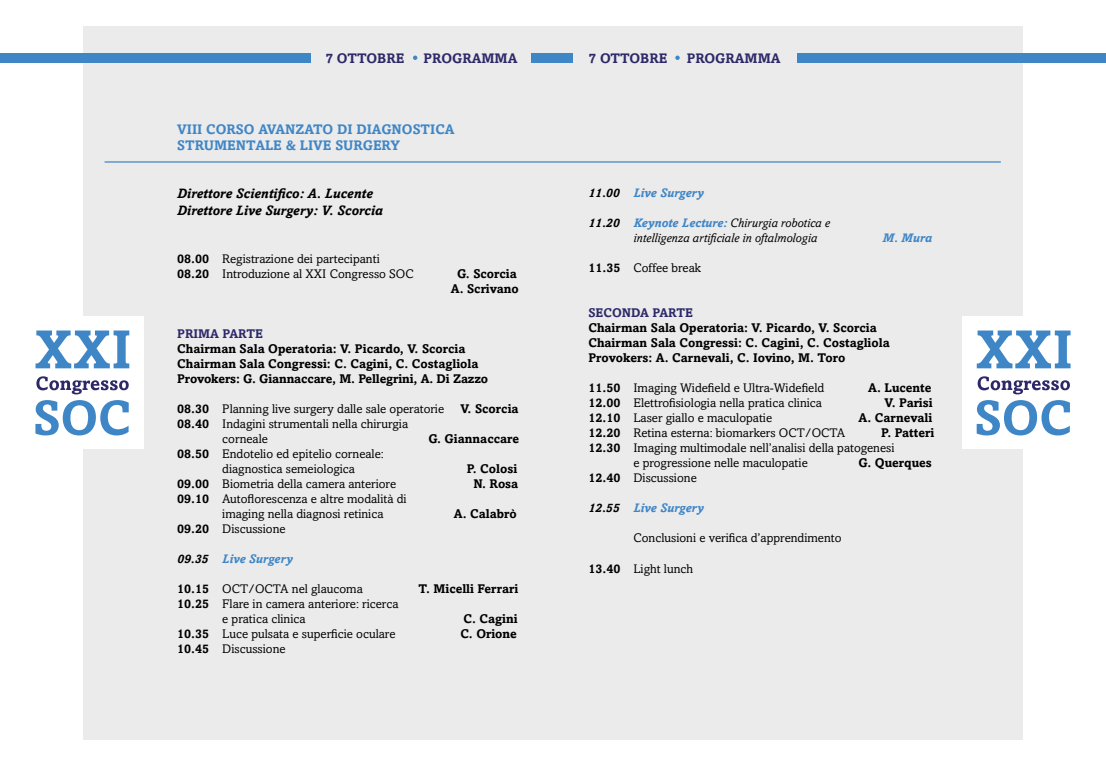
<style>
.page{position:relative;width:1106px;height:766px;background:#fff}
.page>*{position:absolute;margin:0;border:0;box-sizing:border-box;transform-origin:0 0}
.t1{font:italic 700 13.75px/16.5px "Amasis MT Std";color:#000}
.t2{font:700 13.75px/16.5px "Amasis MT Std";color:#3f86c7}
.t3{font:700 13.75px "Amasis MT Std";color:#2d2969}
.t4{font:12.5px/15px "Amasis MT Std";color:#000}
.t5{font:700 12.5px/15px "Amasis MT Std";color:#000}
.t6{font:italic 12.5px/15px "Amasis MT Std";color:#000}
.t7{font:italic 700 12.5px "Amasis MT Std";color:#3f86c7}
.t8{font:700 12.5px "Amasis MT Std";color:#2d2969}
.s1{font-weight:700}
.s2{color:#000}
.s3{font-weight:700;color:#3f86c7}
</style>
<div class="page">
<div style="left:83px;top:26px;width:939px;height:713px;background:#ebebeb"></div>
<div style="left:35px;top:316px;width:109px;height:133px;background:#fff"></div>
<svg style="left:36px;top:330px;width:93px;height:38px"></svg>
<svg style="left:35px;top:400px;width:94px;height:35px"></svg>
<svg style="left:36px;top:376px;width:93px;height:18px"></svg>
<div style="left:962px;top:316px;width:108px;height:133px;background:#fff"></div>
<svg style="left:976px;top:330px;width:94px;height:38px"></svg>
<svg style="left:976px;top:400px;width:93px;height:35px"></svg>
<svg style="left:977px;top:376px;width:92px;height:18px"></svg>
<hr style="left:105px;top:161px;width:895px;height:1px;background:#3f86c7">
<svg style="left:675px;top:56px;width:4px;height:4px"></svg>
<svg style="left:413px;top:56px;width:4px;height:4px"></svg>
<div style="left:797px;top:53px;width:309px;height:10px;background:#3f86c7"></div>
<div style="left:0;top:53px;width:310px;height:10px;background:#3f86c7"></div>
<div style="left:531px;top:53px;width:42px;height:10px;background:#3f86c7"></div>
<p class="t3" style="left:325px;top:50px;width:80px">7 OTTOBRE</p>
<p class="t3" style="left:423px;top:50px;width:95px">PROGRAMMA</p>
<p class="t3" style="left:588px;top:50px;width:80px">7 OTTOBRE</p>
<p class="t3" style="left:686px;top:50px;width:95px">PROGRAMMA</p>
<p class="t2" style="left:177px;top:121px;width:279px">VIII CORSO AVANZATO DI DIAGNOSTICA<br>STRUMENTALE &amp; LIVE SURGERY</p>
<p class="t1" style="left:177px;top:185px;width:207px">Direttore Scientifico: A. Lucente<br>Direttore Live Surgery: V. Scorcia</p>
<p class="t4" style="left:177px;top:251px;width:238px"><span class="s1">08.00</span> Registrazione dei partecipanti<br><span class="s1">08.20</span> Introduzione al XXI Congresso SOC</p>
<p class="t5" style="left:451px;top:265px;width:70px;text-align:center">G. Scorcia<br>A. Scrivano</p>
<p class="t8" style="left:177px;top:326px;width:87px">PRIMA PARTE</p>
<p class="t5" style="left:177px;top:340px;width:312px">Chairman Sala Operatoria: V. Picardo, V. Scorcia<br>Chairman Sala Congressi: C. Cagini, C. Costagliola<br>Provokers: G. Giannaccare, M. Pellegrini, A. Di Zazzo</p>
<p class="t4" style="left:177px;top:401px;width:268px"><span class="s1">08.30</span> Planning live surgery dalle sale operatorie</p>
<p class="t5" style="left:460px;top:400px;width:60px">V. Scorcia</p>
<p class="t4" style="left:222px;top:416px;width:187px;text-indent:-45px"><span class="s1">08.40</span> Indagini strumentali nella chirurgia corneale</p>
<p class="t5" style="left:428px;top:430px;width:92px">G. Giannaccare</p>
<p class="t4" style="left:222px;top:446px;width:163px;text-indent:-45px"><span class="s1">08.50</span> Endotelio ed epitelio corneale: diagnostica semeiologica</p>
<p class="t5" style="left:467px;top:460px;width:52px">P. Colosi</p>
<p class="t4" style="left:177px;top:476px;width:220px"><span class="s1">09.00</span> Biometria della camera anteriore</p>
<p class="t5" style="left:473px;top:475px;width:46px">N. Rosa</p>
<p class="t4" style="left:222px;top:491px;width:186px;text-indent:-45px"><span class="s1">09.10</span> Autoflorescenza e altre modalità di imaging nella diagnosi retinica</p>
<p class="t5" style="left:454px;top:505px;width:64px">A. Calabrò</p>
<p class="t4" style="left:177px;top:521px;width:110px"><span class="s1">09.20</span> Discussione</p>
<p class="t7" style="left:177px;top:551px;width:117px"><span class="s2">09.35</span> Live Surgery</p>
<p class="t4" style="left:177px;top:581px;width:187px"><span class="s1">10.15</span> OCT/OCTA nel glaucoma</p>
<p class="t5" style="left:418px;top:580px;width:101px">T. Micelli Ferrari</p>
<p class="t4" style="left:222px;top:596px;width:178px;text-indent:-45px"><span class="s1">10.25</span> Flare in camera anteriore: ricerca e pratica clinica</p>
<p class="t5" style="left:463px;top:610px;width:56px">C. Cagini</p>
<p class="t4" style="left:177px;top:626px;width:220px"><span class="s1">10.35</span> Luce pulsata e superficie oculare</p>
<p class="t5" style="left:460px;top:625px;width:58px">C. Orione</p>
<p class="t4" style="left:177px;top:641px;width:110px"><span class="s1">10.45</span> Discussione</p>
<p class="t7" style="left:588px;top:185px;width:117px"><span class="s2">11.00</span> Live Surgery</p>
<p class="t6" style="left:633px;top:215px;width:198px;text-indent:-45px"><span class="s1">11.20</span> <span class="s3">Keynote Lecture:</span> Chirurgia robotica e intelligenza artificiale in oftalmologia</p>
<p class="t7" style="left:882px;top:230px;width:51px">M. Mura</p>
<p class="t4" style="left:588px;top:260px;width:114px"><span class="s1">11.35</span> Coffee break</p>
<p class="t8" style="left:588px;top:305px;width:106px">SECONDA PARTE</p>
<p class="t5" style="left:588px;top:320px;width:303px">Chairman Sala Operatoria: V. Picardo, V. Scorcia<br>Chairman Sala Congressi: C. Cagini, C. Costagliola<br>Provokers: A. Carnevali, C. Iovino, M. Toro</p>
<p class="t4" style="left:588px;top:380px;width:237px"><span class="s1">11.50</span> Imaging Widefield e Ultra-Widefield</p>
<p class="t5" style="left:868px;top:380px;width:65px">A. Lucente</p>
<p class="t4" style="left:588px;top:395px;width:235px"><span class="s1">12.00</span> Elettrofisiologia nella pratica clinica</p>
<p class="t5" style="left:884px;top:395px;width:50px">V. Parisi</p>
<p class="t4" style="left:588px;top:410px;width:185px"><span class="s1">12.10</span> Laser giallo e maculopatie</p>
<p class="t5" style="left:858px;top:410px;width:75px">A. Carnevali</p>
<p class="t4" style="left:588px;top:425px;width:258px"><span class="s1">12.20</span> Retina esterna: biomarkers OCT/OCTA</p>
<p class="t5" style="left:881px;top:425px;width:55px">P. Patteri</p>
<p class="t4" style="left:588px;top:440px;width:307px"><span class="s1">12.30</span> Imaging multimodale nell’analisi della patogenesi</p>
<p class="t4" style="left:633px;top:455px;width:176px">e progressione nelle maculopatie</p>
<p class="t5" style="left:858px;top:455px;width:75px">G. Querques</p>
<p class="t4" style="left:588px;top:470px;width:110px"><span class="s1">12.40</span> Discussione</p>
<p class="t7" style="left:588px;top:500px;width:117px"><span class="s2">12.55</span> Live Surgery</p>
<p class="t4" style="left:633px;top:530px;width:209px">Conclusioni e verifica d’apprendimento</p>
<p class="t4" style="left:588px;top:560px;width:106px"><span class="s1">13.40</span> Light lunch</p>
</div>
